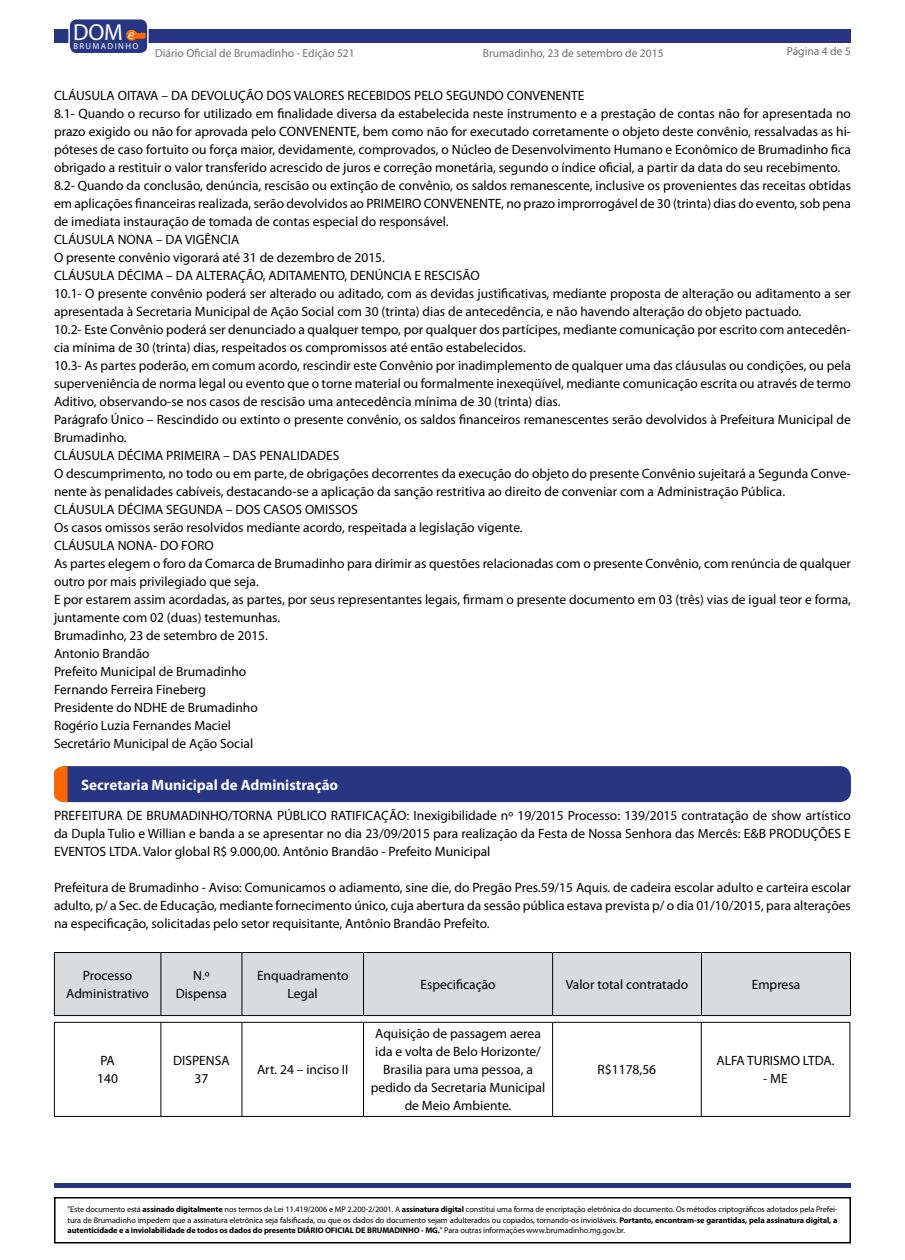
<style>
.page{position:relative;width:905px;height:1260px;background:#fff}
.page>*{position:absolute;margin:0;border:0;box-sizing:border-box;transform-origin:0 0}
.t1{font:23.25px "Myriad Pro";color:#fff}
.t2{font:700 15px "Myriad Pro";color:#fff}
.t3{font:13.5px/18px "Myriad Pro";color:#000;text-align:center}
.t4{font:11.55px "Myriad Pro";color:#706f6f}
.t5{font:8.7px "Myriad Pro";letter-spacing:.16em;color:#fff}
.t6{font:8.25px/10.5px "Myriad Pro";letter-spacing:-.01em;color:#000;text-align:justify}
.s1{font-weight:700}
</style>
<div class="page">
<div style="left:54px;top:29px;width:796px;height:14px;background:#283583"></div>
<hr style="left:55px;top:1184px;width:795px;height:4px;background:#283583">
<div style="left:54px;top:1197px;width:796px;height:47px;border:2px solid #000"></div>
<div style="left:69px;top:19px;width:79px;height:35px;background:#283583;border-radius:8px"></div>
<div style="left:68px;top:18px;width:80px;height:36px;border:1px solid #fff;border-radius:8px"></div>
<svg style="left:126px;top:30px;width:20px;height:11px"></svg>
<div style="left:54px;top:766px;width:796px;height:36px;background:#283583;border-radius:11px"></div>
<svg style="left:54px;top:766px;width:14px;height:36px"></svg>
<div style="left:55px;top:953px;width:795px;height:62px;background:#d9dcde"></div>
<hr style="left:54px;top:952px;width:107px;height:1px;background:#000">
<hr style="left:54px;top:953px;width:1px;height:62px;background:#000">
<hr style="left:161px;top:952px;width:81px;height:1px;background:#000">
<hr style="left:160px;top:953px;width:1px;height:62px;background:#000">
<hr style="left:242px;top:952px;width:121px;height:1px;background:#000">
<hr style="left:241px;top:953px;width:1px;height:62px;background:#000">
<hr style="left:363px;top:952px;width:189px;height:1px;background:#000">
<hr style="left:363px;top:953px;width:1px;height:62px;background:#000">
<hr style="left:552px;top:952px;width:149px;height:1px;background:#000">
<hr style="left:552px;top:953px;width:1px;height:62px;background:#000">
<hr style="left:701px;top:952px;width:149px;height:1px;background:#000">
<hr style="left:701px;top:953px;width:1px;height:62px;background:#000">
<hr style="left:850px;top:953px;width:1px;height:62px;background:#000">
<hr style="left:54px;top:1015px;width:107px;height:1px;background:#000">
<hr style="left:161px;top:1015px;width:81px;height:1px;background:#000">
<hr style="left:242px;top:1015px;width:121px;height:1px;background:#000">
<hr style="left:363px;top:1015px;width:189px;height:1px;background:#000">
<hr style="left:552px;top:1015px;width:149px;height:1px;background:#000">
<hr style="left:701px;top:1015px;width:149px;height:1px;background:#000">
<hr style="left:54px;top:1022px;width:107px;height:1px;background:#000">
<hr style="left:54px;top:1023px;width:1px;height:93px;background:#000">
<hr style="left:161px;top:1022px;width:81px;height:1px;background:#000">
<hr style="left:160px;top:1023px;width:1px;height:93px;background:#000">
<hr style="left:242px;top:1022px;width:121px;height:1px;background:#000">
<hr style="left:241px;top:1023px;width:1px;height:93px;background:#000">
<hr style="left:363px;top:1022px;width:189px;height:1px;background:#000">
<hr style="left:363px;top:1023px;width:1px;height:93px;background:#000">
<hr style="left:552px;top:1022px;width:149px;height:1px;background:#000">
<hr style="left:552px;top:1023px;width:1px;height:93px;background:#000">
<hr style="left:701px;top:1022px;width:149px;height:1px;background:#000">
<hr style="left:701px;top:1023px;width:1px;height:93px;background:#000">
<hr style="left:849px;top:1023px;width:1px;height:93px;background:#000">
<hr style="left:54px;top:1116px;width:107px;height:1px;background:#000">
<hr style="left:161px;top:1116px;width:81px;height:1px;background:#000">
<hr style="left:242px;top:1116px;width:121px;height:1px;background:#000">
<hr style="left:363px;top:1116px;width:189px;height:1px;background:#000">
<hr style="left:552px;top:1116px;width:149px;height:1px;background:#000">
<hr style="left:701px;top:1116px;width:149px;height:1px;background:#000">
<h1 class="t1" style="left:73px;top:17px;width:51px">DOM</h1>
<p class="t5" style="left:73px;top:40px;width:66px">BRUMADINHO</p>
<p class="t4" style="left:155px;top:46px;width:201px">Diário Oficial de Brumadinho - Edição 521</p>
<p class="t4" style="left:482px;top:46px;width:182px">Brumadinho, 23 de setembro de 2015</p>
<p class="t4" style="left:786px;top:44px;width:66px">Página 4 de 5</p>
<p class="t3" style="left:54px;top:86px;width:798px;text-align:left">CLÁUSULA OITAVA – DA DEVOLUÇÃO DOS VALORES RECEBIDOS PELO SEGUNDO CONVENENTE<br>8.1- Quando o recurso for utilizado em finalidade diversa da estabelecida neste instrumento e a prestação de contas não for apresentada no prazo exigido ou não for aprovada pelo CONVENENTE, bem como não for executado corretamente o objeto deste convênio, ressalvadas as hi&shy;póteses de caso fortuito ou força maior, devidamente, comprovados, o Núcleo de Desenvolvimento Humano e Econômico de Brumadinho fica obrigado a restituir o valor transferido acrescido de juros e correção monetária, segundo o índice oficial, a partir da data do seu recebimento.<br>8.2- Quando da conclusão, denúncia, rescisão ou extinção de convênio, os saldos remanescente, inclusive os provenientes das receitas obtidas em aplicações financeiras realizada, serão devolvidos ao PRIMEIRO CONVENENTE, no prazo improrrogável de 30 (trinta) dias do evento, sob pena de imediata instauração de tomada de contas especial do responsável.<br>CLÁUSULA NONA – DA VIGÊNCIA<br>O presente convênio vigorará até 31 de dezembro de 2015.<br>CLÁUSULA DÉCIMA – DA ALTERAÇÃO, ADITAMENTO, DENÚNCIA E RESCISÃO<br>10.1- O presente convênio poderá ser alterado ou aditado, com as devidas justificativas, mediante proposta de alteração ou aditamento a ser apresentada à Secretaria Municipal de Ação Social com 30 (trinta) dias de antecedência, e não havendo alteração do objeto pactuado.<br>10.2- Este Convênio poderá ser denunciado a qualquer tempo, por qualquer dos partícipes, mediante comunicação por escrito com antecedên&shy;cia mínima de 30 (trinta) dias, respeitados os compromissos até então estabelecidos.<br>10.3- As partes poderão, em comum acordo, rescindir este Convênio por inadimplemento de qualquer uma das cláusulas ou condições, ou pela superveniência de norma legal ou evento que o torne material ou formalmente inexeqüível, mediante comunicação escrita ou através de termo Aditivo, observando-se nos casos de rescisão uma antecedência mínima de 30 (trinta) dias.<br>Parágrafo Único – Rescindido ou extinto o presente convênio, os saldos financeiros remanescentes serão devolvidos à Prefeitura Municipal de Brumadinho.<br>CLÁUSULA DÉCIMA PRIMEIRA – DAS PENALIDADES<br>O descumprimento, no todo ou em parte, de obrigações decorrentes da execução do objeto do presente Convênio sujeitará a Segunda Conve&shy;nente às penalidades cabíveis, destacando-se a aplicação da sanção restritiva ao direito de conveniar com a Administração Pública.<br>CLÁUSULA DÉCIMA SEGUNDA – DOS CASOS OMISSOS<br>Os casos omissos serão resolvidos mediante acordo, respeitada a legislação vigente.<br>CLÁUSULA NONA- DO FORO<br>As partes elegem o foro da Comarca de Brumadinho para dirimir as questões relacionadas com o presente Convênio, com renúncia de qualquer outro por mais privilegiado que seja.<br>E por estarem assim acordadas, as partes, por seus representantes legais, firmam o presente documento em 03 (três) vias de igual teor e forma, juntamente com 02 (duas) testemunhas.<br>Brumadinho, 23 de setembro de 2015.<br>Antonio Brandão<br>Prefeito Municipal de Brumadinho<br>Fernando Ferreira Fineberg<br>Presidente do NDHE de Brumadinho<br>Rogério Luzia Fernandes Maciel<br>Secretário Municipal de Ação Social</p>
<p class="t2" style="left:81px;top:775px;width:259px">Secretaria Municipal de Administração</p>
<p class="t3" style="left:54px;top:806px;width:798px;text-align:justify">PREFEITURA DE BRUMADINHO/TORNA PÚBLICO RATIFICAÇÃO: Inexigibilidade nº 19/2015 Processo: 139/2015 contratação de show artístico da Dupla Tulio e Willian e banda a se apresentar no dia 23/09/2015 para realização da Festa de Nossa Senhora das Mercês: E&amp;B PRODUÇÕES E EVENTOS LTDA. Valor global R$ 9.000,00. Antônio Brandão - Prefeito Municipal</p>
<p class="t3" style="left:54px;top:878px;width:798px;text-align:justify">Prefeitura de Brumadinho - Aviso: Comunicamos o adiamento, sine die, do Pregão Pres.59/15 Aquis. de cadeira escolar adulto e carteira escolar adulto, p/ a Sec. de Educação, mediante fornecimento único, cuja abertura da sessão pública estava prevista p/ o dia 01/10/2015, para alterações na especificação, solicitadas pelo setor requisitante, Antônio Brandão Prefeito.</p>
<p class="t3" style="left:66px;top:966px;width:84px">Processo<br>Administrativo</p>
<p class="t3" style="left:176px;top:966px;width:53px">N.º<br>Dispensa</p>
<p class="t3" style="left:257px;top:966px;width:93px">Enquadramento<br>Legal</p>
<p class="t3" style="left:420px;top:975px;width:77px">Especificação</p>
<p class="t3" style="left:566px;top:975px;width:124px">Valor total contratado</p>
<p class="t3" style="left:751px;top:975px;width:50px">Empresa</p>
<p class="t3" style="left:97px;top:1052px;width:22px;text-align:left">PA<br>140</p>
<p class="t3" style="left:173px;top:1052px;width:58px">DISPENSA<br>37</p>
<p class="t3" style="left:257px;top:1061px;width:93px">Art. 24 – inciso II</p>
<p class="t3" style="left:371px;top:1025px;width:176px">Aquisição de passagem aerea ida e volta de Belo Horizonte/<br>Brasilia para uma pessoa, a pedido da Secretaria Municipal de Meio Ambiente.</p>
<p class="t3" style="left:597px;top:1061px;width:60px">R$1178,56</p>
<p class="t3" style="left:716px;top:1052px;width:120px">ALFA TURISMO LTDA.</p>
<p class="t3" style="left:763px;top:1070px;width:26px">- ME</p>
<p class="t6" style="left:68px;top:1204px;width:771px">"Este documento está <span class="s1">assinado digitalmente</span> nos termos da Lei 11.419/2006 e MP 2.200-2/2001. A <span class="s1">assinatura digital</span> constitui uma forma de encriptação eletrônica do documento. Os métodos criptográficos adotados pela Prefei&shy;tura de Brumadinho impedem que a assinatura eletrônica seja falsificada, ou que os dados do documento sejam adulterados ou copiados, tornando-os invioláveis. <span class="s1">Portanto, encontram-se garantidas, pela assinatura digital, a autenticidade e a inviolabilidade de todos os dados do presente DIÁRIO OFICIAL DE BRUMADINHO - MG.</span>" Para outras informações www.brumadinho.mg.gov.br.</p>
</div>
